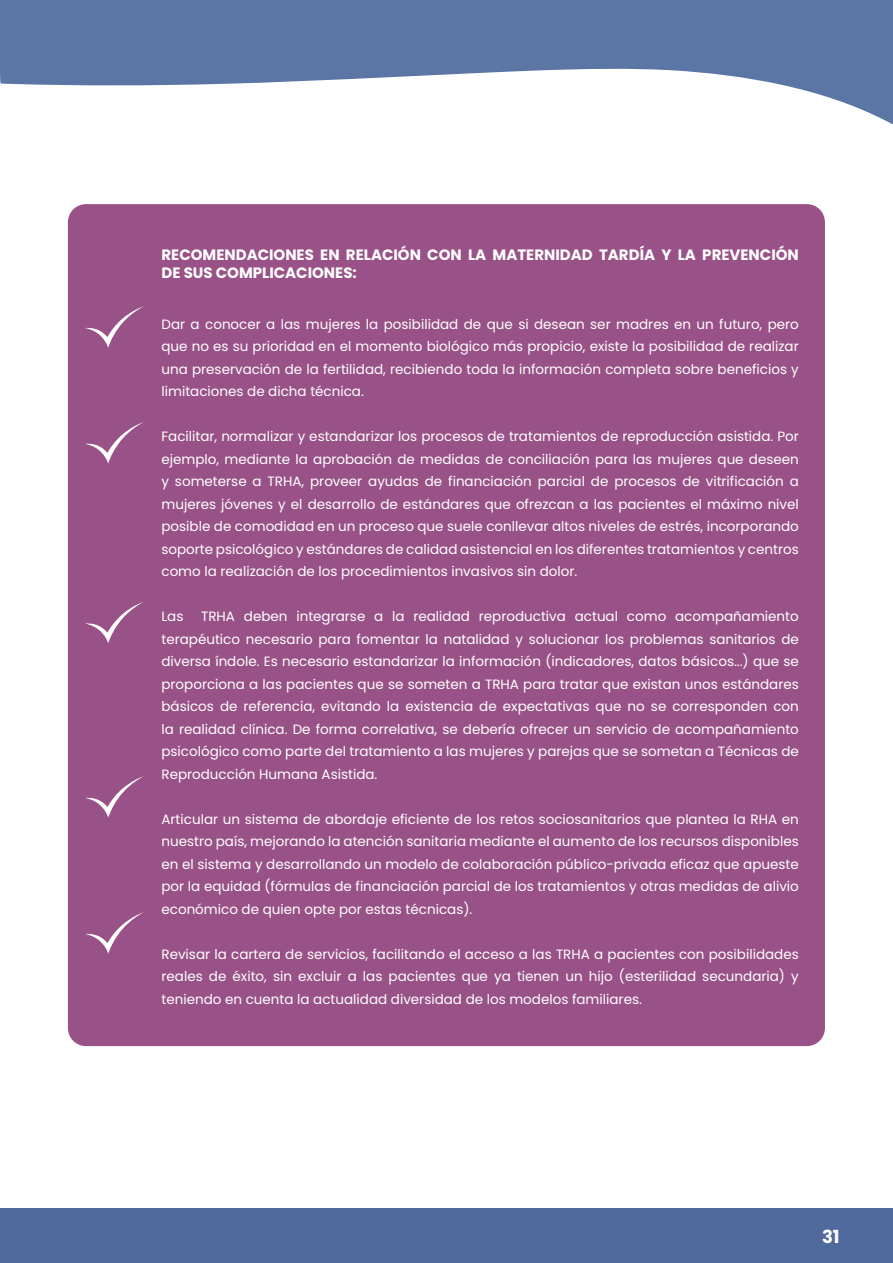
<style>
.page{position:relative;width:893px;height:1263px;background:#fff}
.page>*{position:absolute;margin:0;border:0;box-sizing:border-box;transform-origin:0 0}
.t1{font:700 18px "Poppins";color:#fff}
.t2{font:700 15px/18px "Poppins";color:#fff}
.t3{font:13.5px/22.5px "Poppins";color:#fff;text-align:justify}
</style>
<div class="page">
<div style="left:0;top:1209px;width:893px;height:54px;background:#4f699c"></div>
<svg style="left:0;top:0;width:893px;height:124px;fill:#5b75a5"></svg>
<div style="left:68px;top:204px;width:757px;height:842px;background:#995287;border-radius:18px"></div>
<svg style="left:85px;top:306px;width:59px;height:42px"></svg>
<svg style="left:85px;top:422px;width:59px;height:41px"></svg>
<svg style="left:85px;top:602px;width:58px;height:41px"></svg>
<svg style="left:85px;top:776px;width:59px;height:42px"></svg>
<svg style="left:85px;top:912px;width:59px;height:42px"></svg>
<p class="t2" style="left:161px;top:245px;width:639px">RECOMENDACIONES EN RELACIÓN CON LA MATERNIDAD TARDÍA Y LA PREVENCIÓN<br>DE SUS COMPLICACIONES:</p>
<p class="t3" style="left:161px;top:313px;width:639px">Dar a conocer a las mujeres la posibilidad de que si desean ser madres en un futuro, pero que no es su prioridad en el momento biológico más propicio, existe la posibilidad de realizar una preservación de la fertilidad, recibiendo toda la información completa sobre beneficios y limitaciones de dicha técnica.</p>
<p class="t3" style="left:161px;top:425px;width:639px">Facilitar, normalizar y estandarizar los procesos de tratamientos de reproducción asistida. Por ejemplo, mediante la aprobación de medidas de conciliación para las mujeres que deseen y someterse a TRHA, proveer ayudas de financiación parcial de procesos de vitrificación a mujeres jóvenes y el desarrollo de estándares que ofrezcan a las pacientes el máximo nivel posible de comodidad en un proceso que suele conllevar altos niveles de estrés, incorporando soporte psicológico y estándares de calidad asistencial en los diferentes tratamientos y centros como la realización de los procedimientos invasivos sin dolor.</p>
<p class="t3" style="left:161px;top:605px;width:24px">Las</p>
<p class="t3" style="left:161px;top:605px;width:639px;text-indent:40px">TRHA deben integrarse a la realidad reproductiva actual como acompañamiento terapéutico necesario para fomentar la natalidad y solucionar los problemas sanitarios de diversa índole. Es necesario estandarizar la información (indicadores, datos básicos...) que se proporciona a las pacientes que se someten a TRHA para tratar que existan unos estándares básicos de referencia, evitando la existencia de expectativas que no se corresponden con la realidad clínica. De forma correlativa, se debería ofrecer un servicio de acompañamiento psicológico como parte del tratamiento a las mujeres y parejas que se sometan a Técnicas de Reproducción Humana Asistida.</p>
<p class="t3" style="left:161px;top:808px;width:639px">Articular un sistema de abordaje eficiente de los retos sociosanitarios que plantea la RHA en nuestro país, mejorando la atención sanitaria mediante el aumento de los recursos disponibles en el sistema y desarrollando un modelo de colaboración público-privada eficaz que apueste por la equidad (fórmulas de financiación parcial de los tratamientos y otras medidas de alivio económico de quien opte por estas técnicas).</p>
<p class="t3" style="left:161px;top:943px;width:639px">Revisar la cartera de servicios, facilitando el acceso a las TRHA a pacientes con posibilidades reales de éxito, sin excluir a las pacientes que ya tienen un hijo (esterilidad secundaria) y teniendo en cuenta la actualidad diversidad de los modelos familiares.</p>
<h1 class="t1" style="left:822px;top:1226px;width:19px">31</h1>
</div>
